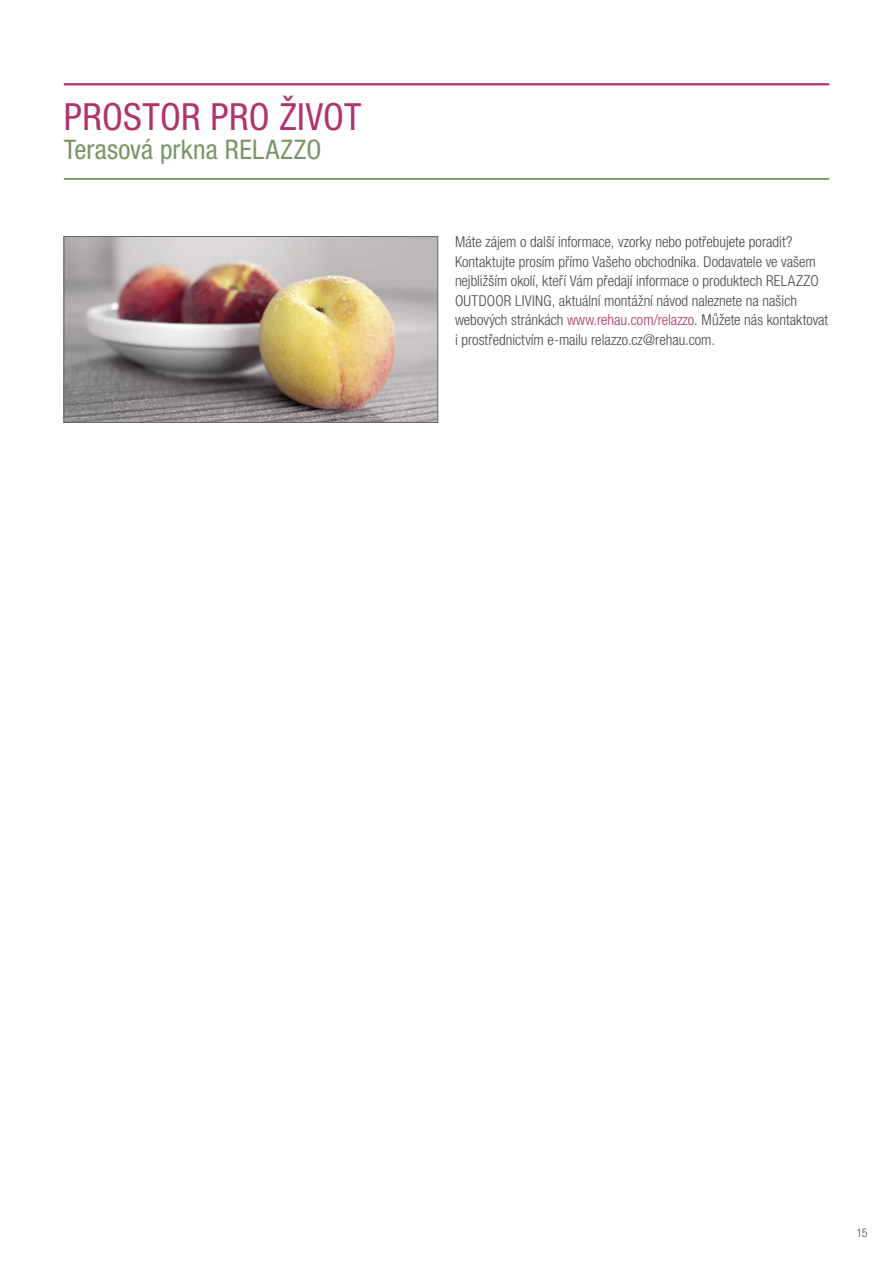
<style>
.page{position:relative;width:893px;height:1263px;background:#fff}
.page>*{position:absolute;margin:0;border:0;box-sizing:border-box;transform-origin:0 0}
.t1{font:condensed 37.5px "Helvetica Neue LTW1 G";letter-spacing:.01em;color:#b0346a}
.t2{font:condensed 27px "Helvetica Neue LTW1 G";letter-spacing:.01em;color:#779665}
.t3{font:300 condensed 15px/19.5px "Helvetica Neue LTW1 G";color:#484848}
.t4{font:300 condensed 12px "Helvetica Neue LTW1 G";color:#484848}
.s1{color:#b0346a}
</style>
<div class="page">
<hr style="left:64px;top:83px;width:765px;height:2px;background:#b0346a">
<hr style="left:64px;top:178px;width:765px;height:2px;background:#779665">
<img style="left:66px;top:238px;width:370px;height:183px">
<div style="left:64px;top:236px;width:374px;height:187px;border:1px solid #686868"></div>
<h1 class="t1" style="left:64px;top:95px;width:299px">PROSTOR PRO ŽIVOT</h1>
<h2 class="t2" style="left:64px;top:134px;width:259px">Terasová prkna RELAZZO</h2>
<p class="t3" style="left:455px;top:232px;width:375px">Máte zájem o další informace, vzorky nebo potřebujete poradit?<br>Kontaktujte prosím přímo Vašeho obchodníka. Dodavatele ve vašem nejbližším okolí, kteří Vám předají informace o produktech RELAZZO OUTDOOR LIVING, aktuální montážní návod naleznete na našich webových stránkách <span class="s1">www.rehau.com/relazzo</span>. Můžete nás kontaktovat i prostřednictvím e-mailu relazzo.cz@rehau.com.</p>
<p class="t4" style="left:856px;top:1226px;width:13px">15</p>
</div>
